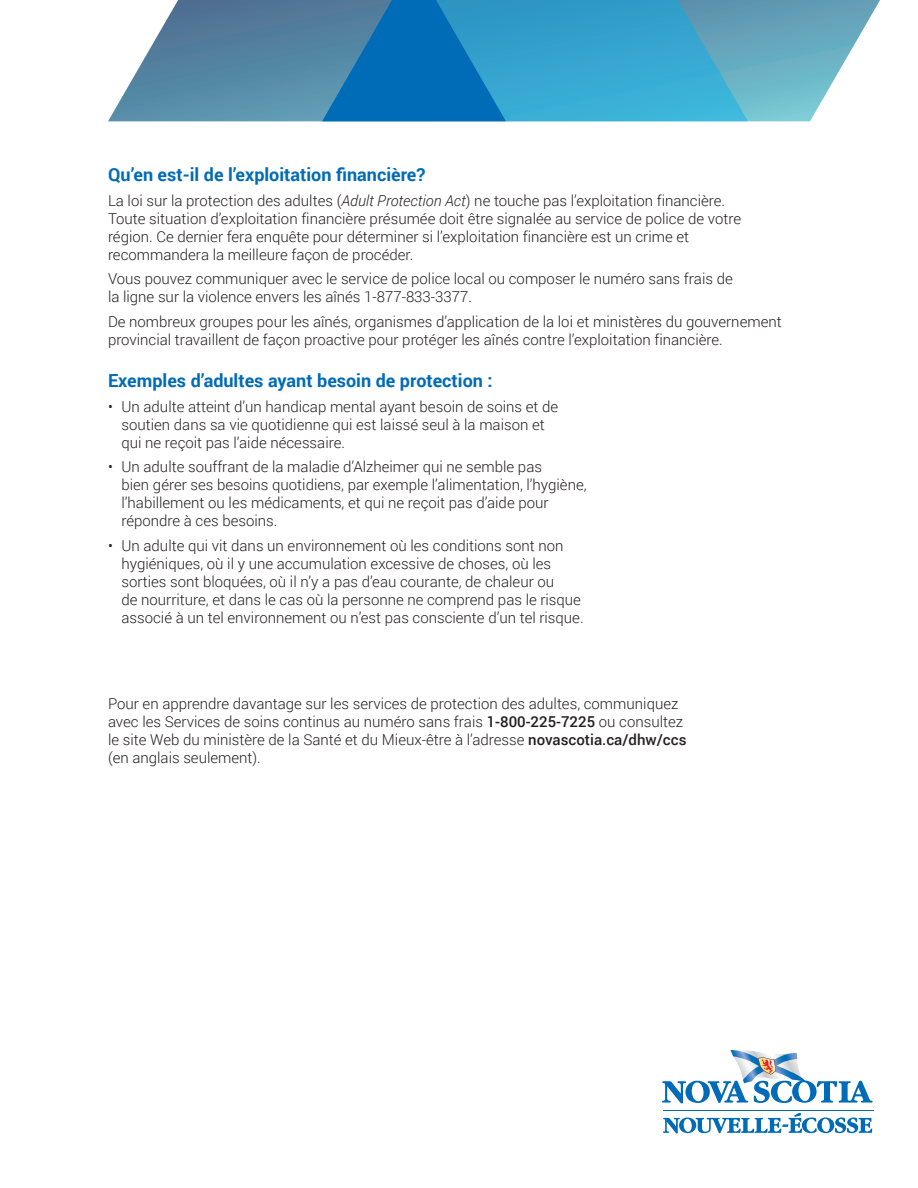
<style>
.page{position:relative;width:918px;height:1188px;background:#fff}
.page>*{position:absolute;margin:0;border:0;box-sizing:border-box;transform-origin:0 0}
.Title_2{font:700 18px "Roboto";color:#006bb6}
.Text_1{font:300 15px/18px "Roboto";color:#231f20}
.Text_Bullets_1{font:300 15px/18px "Roboto";color:#231f20}
.s1{font-style:italic}
.s2{font-weight:500}
</style>
<div class="page">
<svg style="left:108px;top:0;width:772px;height:121px"></svg>
<svg style="left:322px;top:0;width:426px;height:121px;background:#2d92c2"></svg>
<svg style="left:663px;top:1113px;width:209px;height:20px"></svg>
<hr style="left:663px;top:1110px;width:210px;height:1px;background:#006bb6">
<svg style="left:662px;top:1050px;width:211px;height:53px"></svg>
<p class="Title_2" style="left:108px;top:162px;width:319px">Qu’en est-il de l’exploitation financière?</p>
<p class="Text_1" style="left:108px;top:191px;width:635px">La loi sur la protection des adultes (<span class="s1">Adult Protection Act</span>) ne touche pas l’exploitation financière.<br>Toute situation d’exploitation financière présumée doit être signalée au service de police de votre région. Ce dernier fera enquête pour déterminer si l’exploitation financière est un crime et recommandera la meilleure façon de procéder.</p>
<p class="Text_1" style="left:108px;top:270px;width:626px">Vous pouvez communiquer avec le service de police local ou composer le numéro sans frais de la ligne sur la violence envers les aînés 1-877-833-3377.</p>
<p class="Text_1" style="left:108px;top:312px;width:675px">De nombreux groupes pour les aînés, organismes d’application de la loi et ministères du gouvernement provincial travaillent de façon proactive pour protéger les aînés contre l’exploitation financière.</p>
<p class="Title_2" style="left:108px;top:368px;width:386px">Exemples d’adultes ayant besoin de protection :</p>
<p class="Text_Bullets_1" style="left:122px;top:397px;width:438px;text-indent:-14px">• Un adulte atteint d’un handicap mental ayant besoin de soins et de soutien dans sa vie quotidienne qui est laissé seul à la maison et qui ne reçoit pas l’aide nécessaire.</p>
<p class="Text_Bullets_1" style="left:122px;top:458px;width:467px;text-indent:-14px">• Un adulte souffrant de la maladie d’Alzheimer qui ne semble pas<br>bien gérer ses besoins quotidiens, par exemple l’alimentation, l’hygiène, l’habillement ou les médicaments, et qui ne reçoit pas d’aide pour répondre à ces besoins.</p>
<p class="Text_Bullets_1" style="left:122px;top:536px;width:464px;text-indent:-14px">• Un adulte qui vit dans un environnement où les conditions sont non hygiéniques, où il y une accumulation excessive de choses, où les sorties sont bloquées, où il n’y a pas d’eau courante, de chaleur ou<br>de nourriture, et dans le cas où la personne ne comprend pas le risque associé à un tel environnement ou n’est pas consciente d’un tel risque.</p>
<p class="Text_1" style="left:108px;top:694px;width:580px">Pour en apprendre davantage sur les services de protection des adultes, communiquez avec les Services de soins continus au numéro sans frais <span class="s2">1-800-225-7225</span> ou consultez le site Web du ministère de la Santé et du Mieux-être à l’adresse <span class="s2">novascotia.ca/dhw/ccs </span>(en anglais seulement).</p>
</div>
